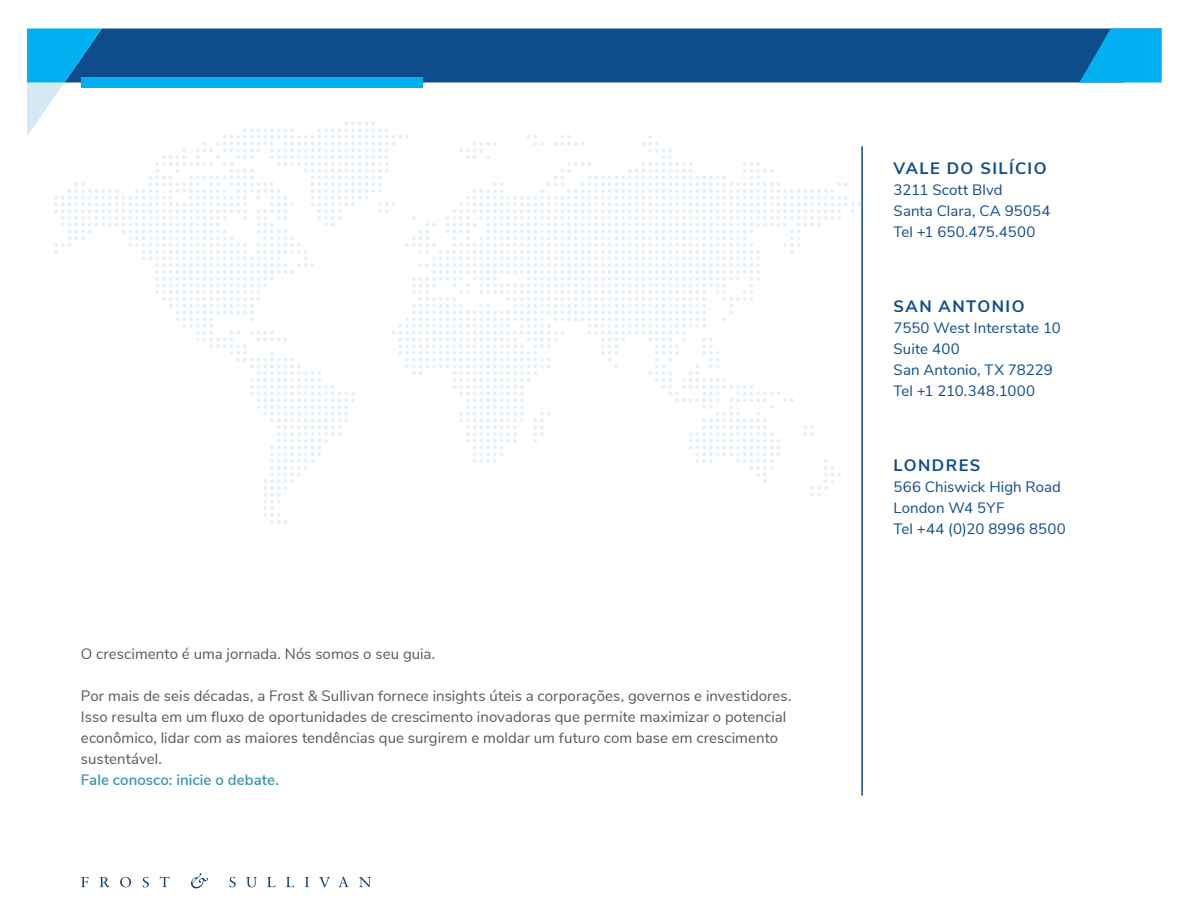
<style>
.page{position:relative;width:1188px;height:918px;background:#fff}
.page>*{position:absolute;margin:0;border:0;box-sizing:border-box;transform-origin:0 0}
.t1{font:700 16.5px "Nunito Sans";letter-spacing:.085em;color:#0e4c8b}
.t2{font:15px/21px "Nunito Sans";letter-spacing:.005em;color:#57585a}
.t3{font:15px/21px "Nunito Sans";letter-spacing:.005em;color:#0e4c8b}
.t4{font:600 15px "Nunito Sans";letter-spacing:.005em;color:#3693ac}
</style>
<div class="page">
<div style="left:861px;top:28px;width:301px;height:54px;background:#0e4c8b"></div>
<svg style="left:1079px;top:29px;width:83px;height:54px;background:#059ddc"></svg>
<svg style="left:81px;top:877px;width:8px;height:10px"></svg>
<svg style="left:100px;top:877px;width:10px;height:10px"></svg>
<svg style="left:120px;top:877px;width:11px;height:10px"></svg>
<svg style="left:143px;top:877px;width:6px;height:10px"></svg>
<svg style="left:160px;top:877px;width:9px;height:10px"></svg>
<svg style="left:229px;top:877px;width:7px;height:10px"></svg>
<svg style="left:246px;top:877px;width:11px;height:10px"></svg>
<svg style="left:267px;top:877px;width:9px;height:10px"></svg>
<svg style="left:286px;top:877px;width:9px;height:10px"></svg>
<svg style="left:305px;top:877px;width:4px;height:10px"></svg>
<svg style="left:319px;top:877px;width:11px;height:10px"></svg>
<svg style="left:338px;top:877px;width:11px;height:10px"></svg>
<svg style="left:359px;top:877px;width:12px;height:10px"></svg>
<svg style="left:191px;top:873px;width:17px;height:15px"></svg>
<hr style="left:861px;top:146px;width:2px;height:650px;background:#0e4c8b">
<svg style="left:27px;top:28px;width:834px;height:496px"></svg>
<p class="t2" style="left:81px;top:642px;width:356px">O crescimento é uma jornada. Nós somos o seu guia.</p>
<p class="t2" style="left:81px;top:684px;width:712px">Por mais de seis décadas, a Frost &amp; Sullivan fornece insights úteis a corporações, governos e investidores.<br>Isso resulta em um fluxo de oportunidades de crescimento inovadoras que permite maximizar o potencial econômico, lidar com as maiores tendências que surgirem e moldar um futuro com base em crescimento sustentável.</p>
<p class="t4" style="left:81px;top:768px;width:200px">Fale conosco: inicie o debate.</p>
<p class="t1" style="left:894px;top:156px;width:154px">VALE DO SILÍCIO</p>
<p class="t3" style="left:894px;top:179px;width:158px">3211 Scott Blvd<br>Santa Clara, CA 95054<br>Tel +1 650.475.4500</p>
<p class="t1" style="left:894px;top:294px;width:132px">SAN ANTONIO</p>
<p class="t3" style="left:894px;top:317px;width:169px">7550 West Interstate 10<br>Suite 400<br>San Antonio, TX 78229<br>Tel +1 210.348.1000</p>
<p class="t1" style="left:894px;top:453px;width:88px">LONDRES</p>
<p class="t3" style="left:894px;top:476px;width:174px">566 Chiswick High Road<br>London W4 5YF<br>Tel +44 (0)20 8996 8500</p>
</div>
